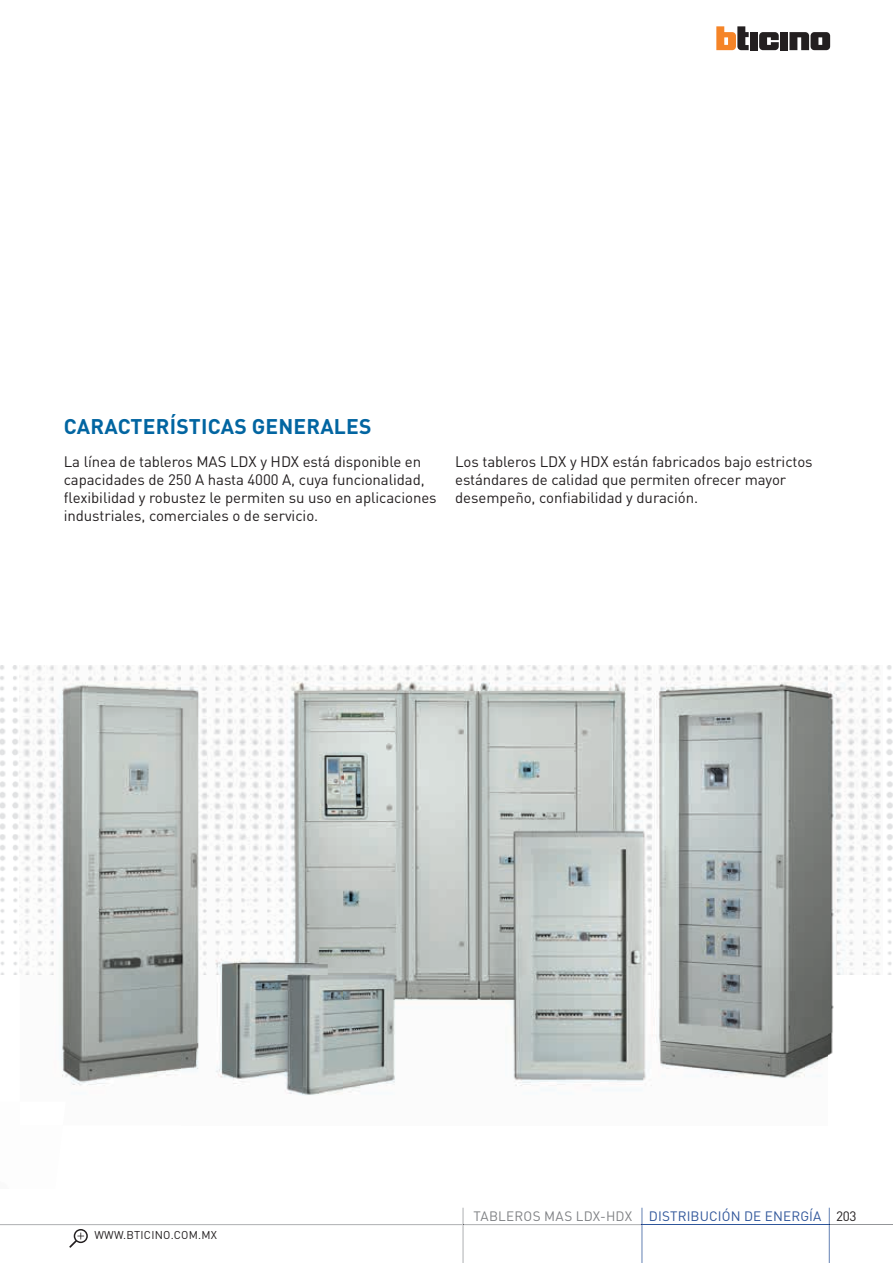
<style>
.page{position:relative;width:893px;height:1263px;background:#fff}
.page>*{position:absolute;margin:0;border:0;box-sizing:border-box;transform-origin:0 0}
.t1{font:700 21px "DIN Pro";letter-spacing:.01em;color:#0265a1}
.t2{font:15px/18px "DIN Pro";letter-spacing:-.005em;color:#231f20}
.t3{font:13.5px "DIN Pro";letter-spacing:.01em;color:#30569a}
.t4{font:13.5px "DIN Pro";color:#231f20}
.t5{font:11.25px "DIN Pro";letter-spacing:.02em;color:#231f20}
.s1{color:#808285}
</style>
<div class="page">
<svg style="left:759px;top:32px;width:20px;height:18px"></svg>
<div style="left:780px;top:32px;width:8px;height:18px;background:#231f20"></div>
<div style="left:750px;top:32px;width:8px;height:18px;background:#231f20"></div>
<svg style="left:716px;top:26px;width:33px;height:24px"></svg>
<svg style="left:789px;top:32px;width:41px;height:18px"></svg>
<hr style="left:463px;top:1224px;width:178px;height:1px;background:#939598">
<hr style="left:0;top:1224px;width:463px;height:1px;background:#939598">
<svg style="left:69px;top:1229px;width:19px;height:19px"></svg>
<hr style="left:642px;top:1224px;width:187px;height:1px;background:#2f569a">
<svg style="left:642px;top:1208px;width:1px;height:55px"></svg>
<hr style="left:830px;top:1224px;width:63px;height:1px;background:#939598">
<svg style="left:829px;top:1208px;width:1px;height:55px"></svg>
<hr style="left:463px;top:1225px;width:1px;height:38px;background:#939598">
<svg style="left:463px;top:1208px;width:1px;height:17px"></svg>
<img style="left:0;top:665px;width:893px;height:310px">
<img style="left:61px;top:975px;width:773px;height:121px">
<h1 class="t1" style="left:64px;top:412px;width:309px">CARACTERÍSTICAS GENERALES</h1>
<p class="t2" style="left:64px;top:452px;width:374px">La línea de tableros MAS LDX y HDX está disponible en capacidades de 250 A hasta 4000 A, cuya funcionalidad, flexibilidad y robustez le permiten su uso en aplicaciones industriales, comerciales o de servicio.</p>
<p class="t2" style="left:455px;top:452px;width:359px">Los tableros LDX y HDX están fabricados bajo estrictos estándares de calidad que permiten ofrecer mayor desempeño, confiabilidad y duración.</p>
<p class="t5" style="left:94px;top:1227px;width:124px">WWW.BTICINO.COM.MX</p>
<p class="t3" style="left:473px;top:1207px;width:350px"><span class="s1">TABLEROS MAS LDX-HDX</span> DISTRIBUCIÓN DE ENERGÍA</p>
<p class="t4" style="left:836px;top:1207px;width:22px">203</p>
</div>
